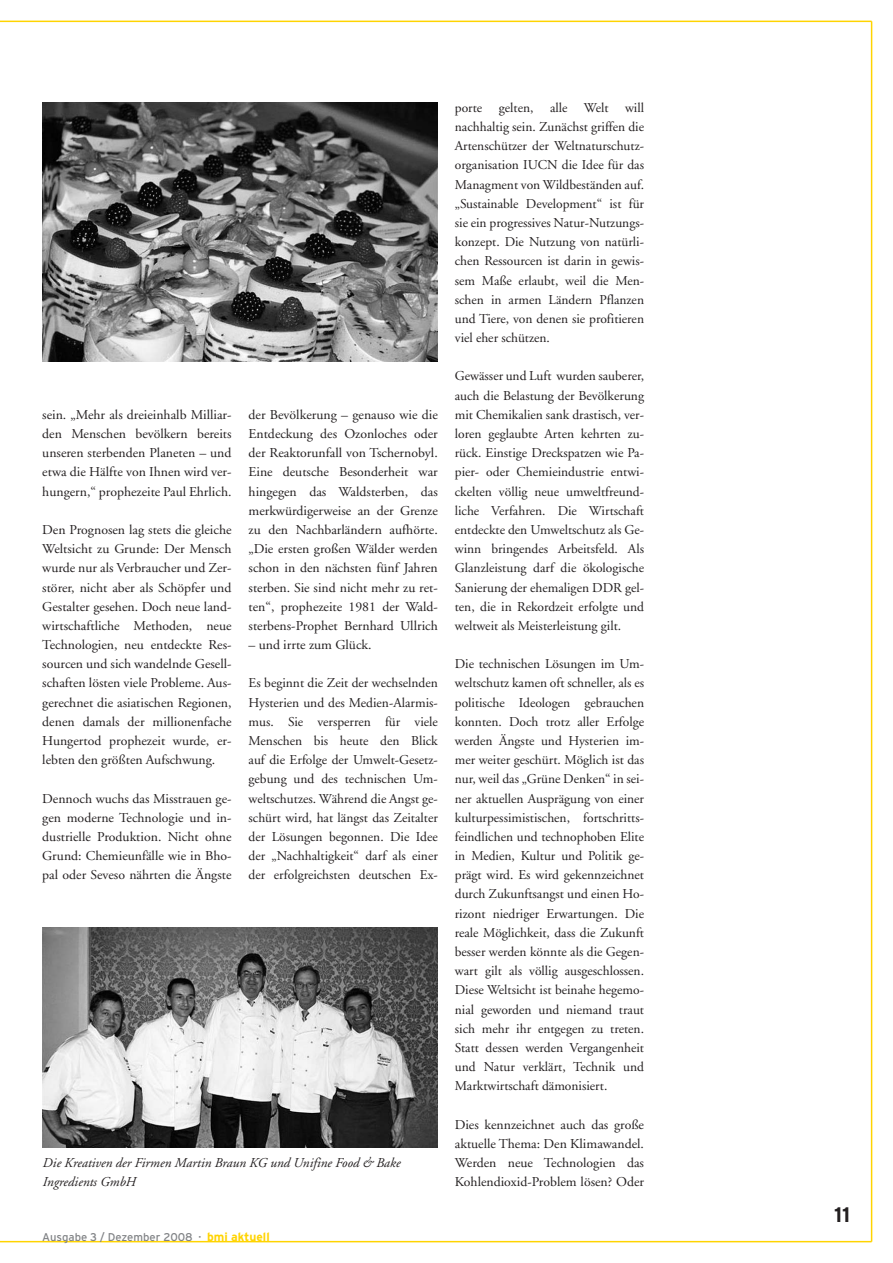
<style>
.page{position:relative;width:893px;height:1263px;background:#fff}
.page>*{position:absolute;margin:0;border:0;box-sizing:border-box;transform-origin:0 0}
.t1{font:700 21px "Interstate";color:#231f20}
.t2{font:13.5px/19.2px "Adobe Garamond";color:#231f20;text-align:justify}
.t3{font:italic 13.5px/19.2px "Adobe Garamond";color:#231f20}
.t4{font:11.25px "Interstate";color:#808285}
.s1{font-weight:700;font-size:12px;color:#ffd400}
</style>
<div class="page">
<hr style="left:0;top:1241px;width:871px;height:1px;background:#ffd400">
<hr style="left:0;top:21px;width:871px;height:1px;background:#ffd400">
<hr style="left:871px;top:21px;width:1px;height:1221px;background:#ffd400">
<img style="left:42px;top:927px;width:396px;height:221px">
<img style="left:42px;top:102px;width:396px;height:259px">
<p class="t2" style="left:42px;top:406px;width:191px">sein. „Mehr als dreieinhalb Milliar&shy;den Menschen bevölkern bereits unseren sterbenden Planeten – und etwa die Hälfte von Ihnen wird ver&shy;hungern,“ prophezeite Paul Ehrlich.</p>
<p class="t2" style="left:42px;top:521px;width:191px">Den Prognosen lag stets die gleiche Weltsicht zu Grunde: Der Mensch wurde nur als Verbraucher und Zer&shy;störer, nicht aber als Schöpfer und Gestalter gesehen. Doch neue land&shy;wirtschaftliche Methoden, neue Technologien, neu entdeckte Res&shy;sourcen und sich wandelnde Gesell&shy;schaften lösten viele Probleme. Aus&shy;gerechnet die asiatischen Regionen, denen damals der millionenfache Hungertod prophezeit wurde, er&shy;lebten den größten Aufschwung.</p>
<p class="t2" style="left:42px;top:790px;width:191px">Dennoch wuchs das Misstrauen ge&shy;gen moderne Technologie und in&shy;dustrielle Produktion. Nicht ohne Grund: Chemieunfälle wie in Bho&shy;pal oder Seveso nährten die Ängste</p>
<p class="t2" style="left:249px;top:406px;width:191px">der Bevölkerung – genauso wie die Entdeckung des Ozonloches oder der Reaktorunfall von Tschernobyl.<br>Eine deutsche Besonderheit war hingegen das Waldsterben, das merkwürdigerweise an der Grenze zu den Nachbarländern aufhörte. „Die ersten großen Wälder werden schon in den nächsten fünf Jahren sterben. Sie sind nicht mehr zu ret&shy;ten“, prophezeite 1981 der Wald&shy;sterbens-Prophet Bernhard Ullrich</p>
<p class="t2" style="left:249px;top:636px;width:125px">– und irrte zum Glück.</p>
<p class="t2" style="left:249px;top:675px;width:191px">Es beginnt die Zeit der wechselnden Hysterien und des Medien-Alarmis&shy;mus. Sie versperren für viele Menschen bis heute den Blick auf die Erfolge der Umwelt-Gesetz&shy;gebung und des technischen Um&shy;weltschutzes. Während die Angst ge&shy;schürt wird, hat längst das Zeitalter der Lösungen begonnen. Die Idee der „Nachhaltigkeit“ darf als einer der erfolgreichsten deutschen Ex-</p>
<p class="t3" style="left:42px;top:1154px;width:359px">Die Kreativen der Firmen Martin Braun KG und Unifine Food &amp; Bake<br>Ingredients GmbH</p>
<p class="t2" style="left:455px;top:99px;width:191px">porte gelten, alle Welt will nachhaltig sein. Zunächst griffen die Artenschützer der Weltnaturschutz&shy;organisation IUCN die Idee für das Managment von Wildbeständen auf. „Sustainable Development“ ist für sie ein progressives Natur-Nutzungs&shy;konzept. Die Nutzung von natürli&shy;chen Ressourcen ist darin in gewis&shy;sem Maße erlaubt, weil die Men&shy;schen in armen Ländern Pflanzen und Tiere, von denen sie profitieren viel eher schützen.</p>
<p class="t2" style="left:455px;top:368px;width:191px">Gewässer und Luft wurden sauberer, auch die Belastung der Bevölkerung mit Chemikalien sank drastisch, ver&shy;loren geglaubte Arten kehrten zu&shy;rück. Einstige Dreckspatzen wie Pa&shy;pier- oder Chemieindustrie entwi&shy;ckelten völlig neue umweltfreund&shy;liche Verfahren. Die Wirtschaft entdeckte den Umweltschutz als Ge&shy;winn bringendes Arbeitsfeld. Als Glanzleistung darf die ökologische Sanierung der ehemaligen DDR gel&shy;ten, die in Rekordzeit erfolgte und weltweit als Meisterleistung gilt.</p>
<p class="t2" style="left:455px;top:656px;width:191px">Die technischen Lösungen im Um&shy;weltschutz kamen oft schneller, als es politische Ideologen gebrauchen konnten. Doch trotz aller Erfolge werden Ängste und Hysterien im&shy;mer weiter geschürt. Möglich ist das nur, weil das „Grüne Denken“ in sei&shy;ner aktuellen Ausprägung von einer kulturpessimistischen, fortschritts&shy;feindlichen und technophoben Elite in Medien, Kultur und Politik ge&shy;prägt wird. Es wird gekennzeichnet durch Zukunftsangst und einen Ho&shy;rizont niedriger Erwartungen. Die reale Möglichkeit, dass die Zukunft besser werden könnte als die Gegen&shy;wart gilt als völlig ausgeschlossen.<br>Diese Weltsicht ist beinahe hegemo&shy;nial geworden und niemand traut sich mehr ihr entgegen zu treten.<br>Statt dessen werden Vergangenheit und Natur verklärt, Technik und Marktwirtschaft dämonisiert.</p>
<p class="t2" style="left:455px;top:1116px;width:191px">Dies kennzeichnet auch das große aktuelle Thema: Den Klimawandel.<br>Werden neue Technologien das Kohlendioxid-Problem lösen? Oder</p>
<p class="t4" style="left:42px;top:1233px;width:229px">Ausgabe 3 / Dezember 2008 · <span class="s1">bmi aktuell</span></p>
<h1 class="t1" style="left:834px;top:1207px;width:18px">11</h1>
</div>
